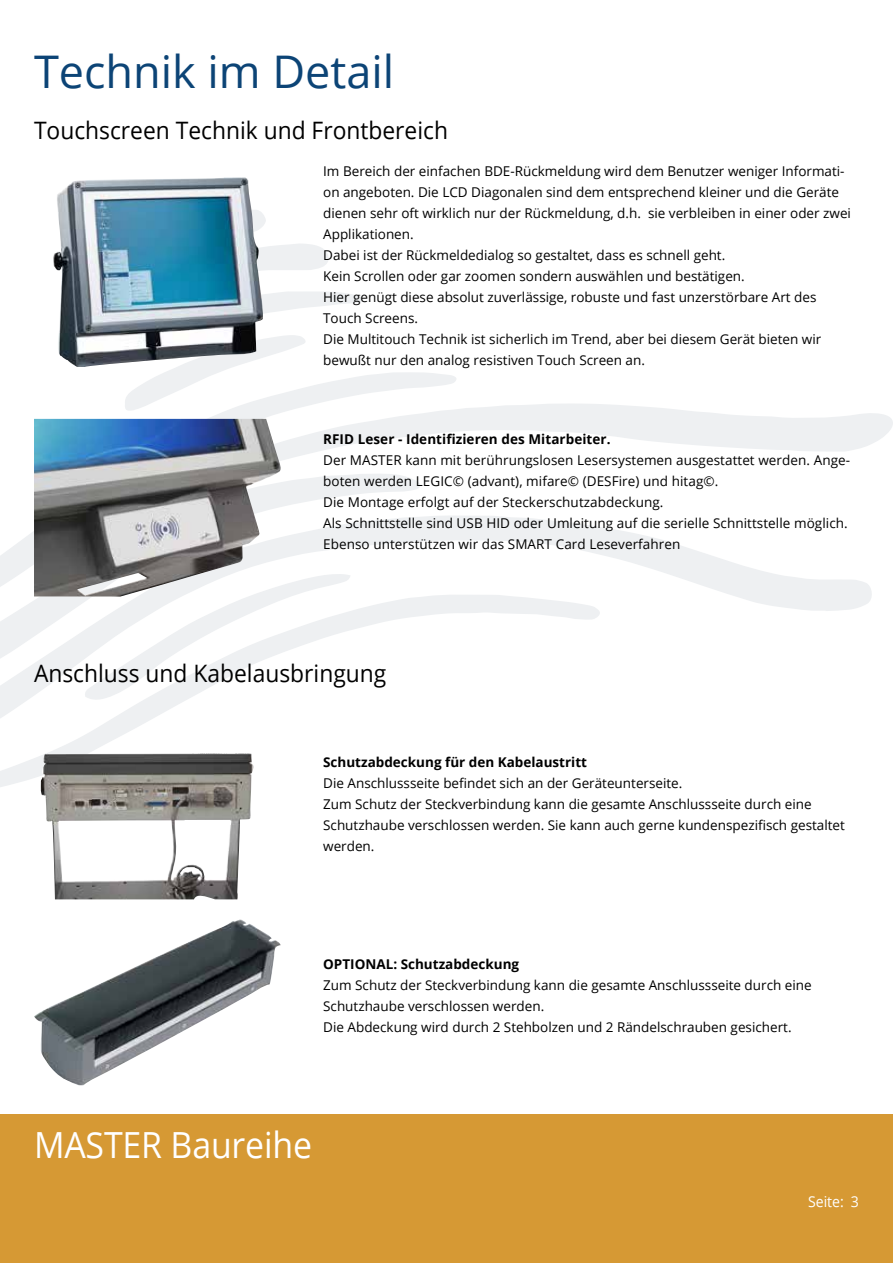
<style>
.page{position:relative;width:893px;height:1263px;background:#fff}
.page>*{position:absolute;margin:0;border:0;box-sizing:border-box;transform-origin:0 0}
.t1{font:45px "Open Sans";color:#0c4476}
.t2{font:36px "Open Sans";letter-spacing:-.005em;color:#fff;scale:.94 1}
.t3{font:24px "Open Sans";color:#000;scale:.95 1}
.t4{font:15px "Open Sans";letter-spacing:-.005em;color:#fff;scale:.94 1}
.t5{font:13.5px/21px "Open Sans";color:#000}
.t6{font:700 13.5px "Open Sans";color:#000}
</style>
<div class="page">
<svg style="left:457px;top:516px;width:415px;height:95px"></svg>
<svg style="left:0;top:372px;width:457px;height:215px"></svg>
<svg style="left:220px;top:403px;width:673px;height:71px"></svg>
<svg style="left:0;top:593px;width:600px;height:198px"></svg>
<svg style="left:84px;top:573px;width:267px;height:127px"></svg>
<svg style="left:124px;top:215px;width:239px;height:196px"></svg>
<div style="left:0;top:1114px;width:893px;height:149px;background:#d69934"></div>
<img style="left:41px;top:753px;width:212px;height:146px">
<img style="left:34px;top:919px;width:247px;height:166px">
<img style="left:34px;top:419px;width:247px;height:177px">
<img style="left:53px;top:177px;width:210px;height:190px">
<h1 class="t1" style="left:34px;top:41px;width:362px">Technik im Detail</h1>
<h3 class="t3" style="left:34px;top:114px;width:437px">Touchscreen Technik und Frontbereich</h3>
<p class="t5" style="left:323px;top:160px;width:529px">Im Bereich der einfachen BDE-Rückmeldung wird dem Benutzer weniger Informati&shy;on angeboten. Die LCD Diagonalen sind dem entsprechend kleiner und die Geräte dienen sehr oft wirklich nur der Rückmeldung, d.h. sie verbleiben in einer oder zwei Applikationen.<br>Dabei ist der Rückmeldedialog so gestaltet, dass es schnell geht.<br>Kein Scrollen oder gar zoomen sondern auswählen und bestätigen.<br>Hier genügt diese absolut zuverlässige, robuste und fast unzerstörbare Art des Touch Screens.<br>Die Multitouch Technik ist sicherlich im Trend, aber bei diesem Gerät bieten wir bewußt nur den analog resistiven Touch Screen an.</p>
<p class="t6" style="left:323px;top:430px;width:289px">RFID Leser - Identifizieren des Mitarbeiter.</p>
<p class="t5" style="left:323px;top:449px;width:528px">Der MASTER kann mit berührungslosen Lesersystemen ausgestattet werden. Ange&shy;boten werden LEGIC© (advant), mifare© (DESFire) und hitag©.<br>Die Montage erfolgt auf der Steckerschutzabdeckung.<br>Als Schnittstelle sind USB HID oder Umleitung auf die serielle Schnittstelle möglich.<br>Ebenso unterstützen wir das SMART Card Leseverfahren</p>
<h3 class="t3" style="left:34px;top:657px;width:372px">Anschluss und Kabelausbringung</h3>
<p class="t6" style="left:323px;top:752px;width:265px">Schutzabdeckung für den Kabelaustritt</p>
<p class="t5" style="left:323px;top:772px;width:523px">Die Anschlussseite befindet sich an der Geräteunterseite.<br>Zum Schutz der Steckverbindung kann die gesamte Anschlussseite durch eine Schutzhaube verschlossen werden. Sie kann auch gerne kundenspezifisch gestaltet werden.</p>
<p class="t6" style="left:323px;top:954px;width:197px">OPTIONAL: Schutzabdeckung</p>
<p class="t5" style="left:323px;top:974px;width:490px">Zum Schutz der Steckverbindung kann die gesamte Anschlussseite durch eine<br>Schutzhaube verschlossen werden.<br>Die Abdeckung wird durch 2 Stehbolzen und 2 Rändelschrauben gesichert.</p>
<h2 class="t2" style="left:34px;top:1120px;width:297px">MASTER Baureihe</h2>
<p class="t4" style="left:808px;top:1191px;width:55px">Seite: 3</p>
</div>
